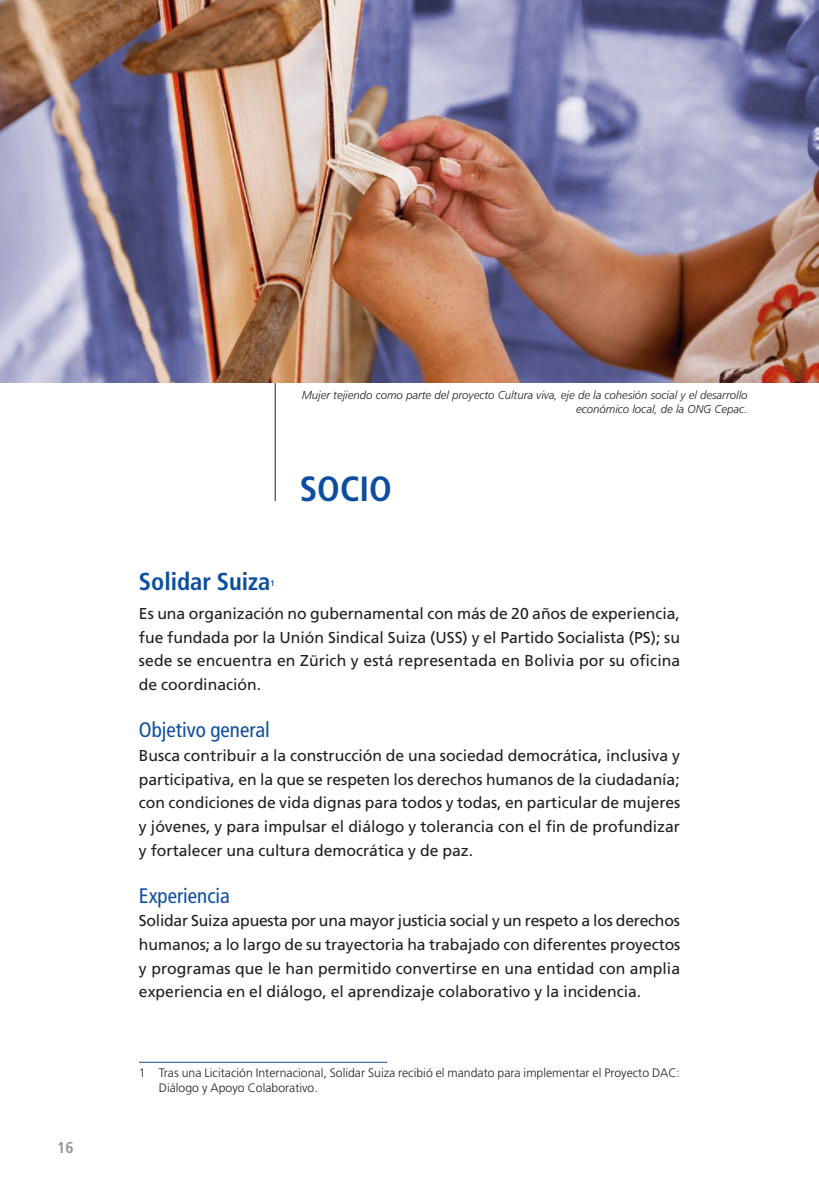
<style>
.page{position:relative;width:819px;height:1191px;background:#fff}
.page>*{position:absolute;margin:0;border:0;box-sizing:border-box;transform-origin:0 0}
.Titulo_01{font:700 condensed 35px "Frutiger LT Std";color:#0d4da1}
._04_Subtitulo_Socios{font:700 condensed 24.5px "Frutiger LT Std";color:#0d4da1}
._05_Sub_Soc_Alianza{font:condensed 21px "Frutiger LT Std";color:#0d4da1}
.Cuerpo_01_SE{font:15.75px/23.6px "Frutiger LT Std";color:#231f20;text-align:justify}
.t1{font:700 condensed 15.75px "Frutiger LT Std";color:#939598}
.Pie_Pagina{font:300 12.25px/14.7px "Frutiger LT Std";color:#231f20}
.Pie_foto_Derecha{font:italic 300 11.38px/13.7px "Frutiger LT Std";color:#231f20;text-align:right}
._04_Subtitulo_Socios-2{font:700 condensed 8.22px "Frutiger LT Std";color:#0d4da1}
</style>
<div class="page">
<hr style="left:139px;top:1061px;width:248px;height:1px;background:#0d4da1">
<hr style="left:275px;top:383px;width:1px;height:118px;background:#231f20">
<img style="left:0;top:0;width:818px;height:383px">
<p class="t1" style="left:57px;top:1138px;width:18px">16</p>
<p class="Pie_foto_Derecha" style="left:302px;top:389px;width:447px">Mujer tejiendo como parte del proyecto Cultura viva, eje de la cohesión social y el desarrollo económico local, de la ONG Cepac.</p>
<p class="Titulo_01" style="left:300px;top:468px;width:94px">SOCIO</p>
<p class="_04_Subtitulo_Socios" style="left:139px;top:567px;width:133px">Solidar Suiza</p>
<p class="_04_Subtitulo_Socios-2" style="left:270px;top:578px;width:6px">1</p>
<p class="Cuerpo_01_SE" style="left:139px;top:602px;width:543px">Es una organización no gubernamental con más de 20 años de experiencia, fue fundada por la Unión Sindical Suiza (USS) y el Partido Socialista (PS); su sede se encuentra en Zürich y está representada en Bolivia por su oficina de coordinación.</p>
<p class="_05_Sub_Soc_Alianza" style="left:139px;top:718px;width:132px">Objetivo general</p>
<p class="Cuerpo_01_SE" style="left:139px;top:744px;width:543px">Busca contribuir a la construcción de una sociedad democrática, inclusiva y participativa, en la que se respeten los derechos humanos de la ciudadanía; con condiciones de vida dignas para todos y todas, en particular de mujeres y jóvenes, y para impulsar el diálogo y tolerancia con el fin de profundizar y fortalecer una cultura democrática y de paz.</p>
<p class="_05_Sub_Soc_Alianza" style="left:139px;top:883px;width:92px">Experiencia</p>
<p class="Cuerpo_01_SE" style="left:139px;top:909px;width:543px">Solidar Suiza apuesta por una mayor justicia social y un respeto a los derechos humanos; a lo largo de su trayectoria ha trabajado con diferentes proyectos y programas que le han permitido convertirse en una entidad con amplia experiencia en el diálogo, el aprendizaje colaborativo y la incidencia.</p>
<p class="Pie_Pagina" style="left:159px;top:1065px;width:522px;text-indent:-20px">1 Tras una Licitación Internacional, Solidar Suiza recibió el mandato para implementar el Proyecto DAC:<br>Diálogo y Apoyo Colaborativo.</p>
</div>
